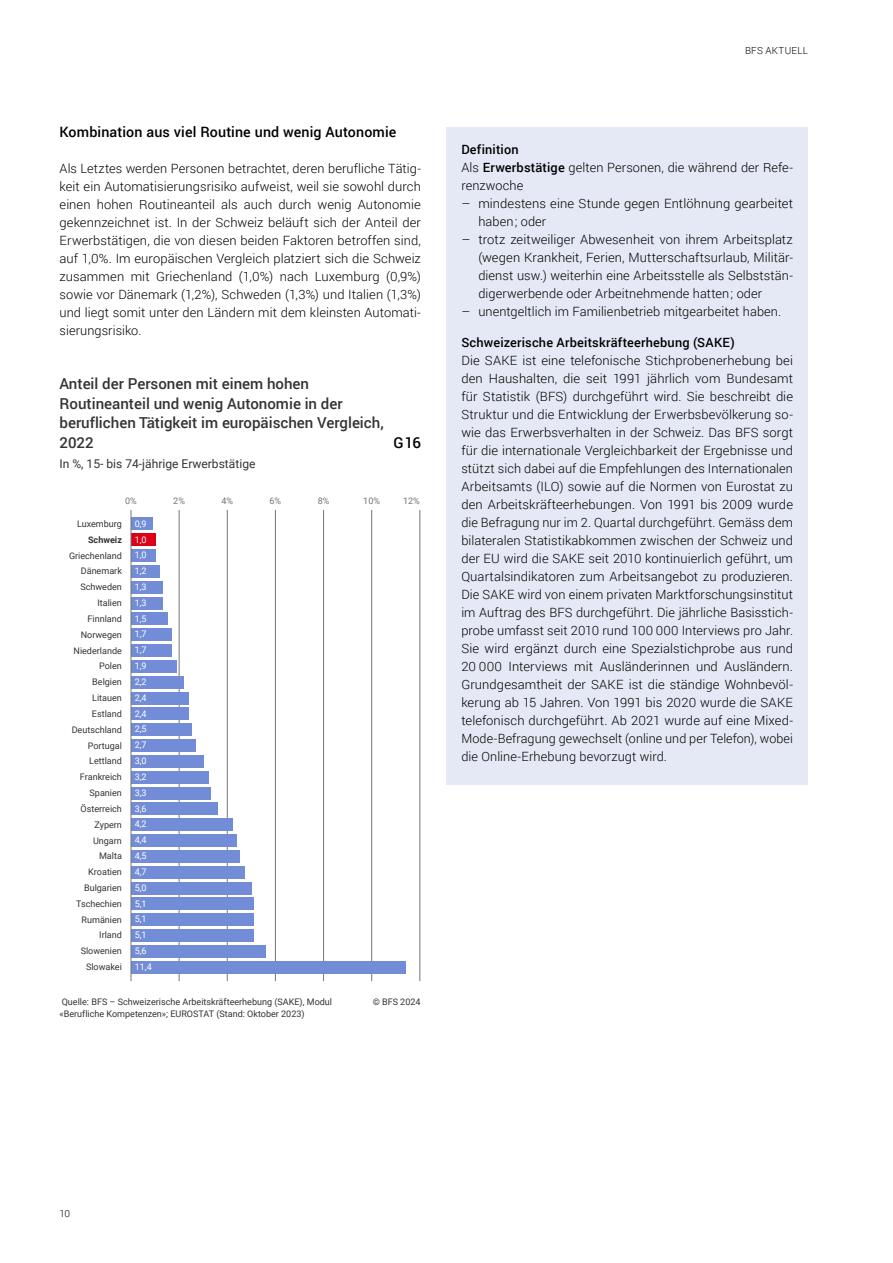
<style>
.page{position:relative;width:893px;height:1263px;background:#fff}
.page>*{position:absolute;margin:0;border:0;box-sizing:border-box;transform-origin:0 0}
.t1{font:500 15.15px/19.6px "Roboto";color:#333}
.Grafik-Nummerierung{font:500 15.15px "Roboto";color:#000}
.Untertitel_2_fett{font:500 14.25px "Roboto";letter-spacing:.01em;color:#000}
.Kasten_Grundtext{font:300 12.75px/18px "Roboto";letter-spacing:.01em;color:#000}
.Grundtext_D{font:300 12.75px/18px "Roboto";letter-spacing:.005em;color:#000;text-align:justify}
.Kasten_Titel{font:500 12.75px "Roboto";letter-spacing:.015em;color:#000}
.t2{font:12px "Roboto";color:#333}
.t3{font:300 9.75px "Roboto";letter-spacing:.025em;color:#000}
.t4{font:9px/15.9px "Roboto";color:#333;text-align:right}
.t5{font:9px/15.9px "Roboto";color:#fff}
.t6{font:9px "Roboto";color:#757575}
.s1{font-weight:700}
.s2{font-weight:500}
</style>
<div class="page">
<hr style="left:179px;top:510px;width:1px;height:471px;background:#757575">
<hr style="left:227px;top:510px;width:1px;height:471px;background:#757575">
<hr style="left:275px;top:510px;width:1px;height:471px;background:#757575">
<hr style="left:323px;top:510px;width:1px;height:471px;background:#757575">
<hr style="left:371px;top:510px;width:1px;height:471px;background:#757575">
<hr style="left:419px;top:510px;width:1px;height:471px;background:#757575">
<div style="left:131px;top:517px;width:22px;height:13px;background:#728cd7"></div>
<div style="left:131px;top:533px;width:24px;height:13px;background:#dc0018"></div>
<div style="left:131px;top:549px;width:24px;height:13px;background:#728cd7"></div>
<div style="left:131px;top:565px;width:29px;height:13px;background:#728cd7"></div>
<div style="left:131px;top:581px;width:31px;height:13px;background:#728cd7"></div>
<div style="left:131px;top:597px;width:31px;height:12px;background:#728cd7"></div>
<div style="left:131px;top:612px;width:36px;height:13px;background:#728cd7"></div>
<div style="left:131px;top:628px;width:41px;height:13px;background:#728cd7"></div>
<div style="left:131px;top:644px;width:41px;height:13px;background:#728cd7"></div>
<div style="left:131px;top:660px;width:46px;height:13px;background:#728cd7"></div>
<div style="left:131px;top:676px;width:53px;height:13px;background:#728cd7"></div>
<div style="left:131px;top:692px;width:58px;height:12px;background:#728cd7"></div>
<div style="left:131px;top:707px;width:58px;height:13px;background:#728cd7"></div>
<div style="left:131px;top:723px;width:60px;height:13px;background:#728cd7"></div>
<div style="left:131px;top:739px;width:65px;height:13px;background:#728cd7"></div>
<div style="left:131px;top:755px;width:72px;height:13px;background:#728cd7"></div>
<div style="left:131px;top:771px;width:77px;height:13px;background:#728cd7"></div>
<div style="left:131px;top:787px;width:79px;height:12px;background:#728cd7"></div>
<div style="left:131px;top:802px;width:87px;height:13px;background:#728cd7"></div>
<div style="left:131px;top:818px;width:101px;height:13px;background:#728cd7"></div>
<div style="left:131px;top:834px;width:106px;height:13px;background:#728cd7"></div>
<div style="left:131px;top:850px;width:108px;height:13px;background:#728cd7"></div>
<div style="left:131px;top:866px;width:113px;height:13px;background:#728cd7"></div>
<div style="left:131px;top:882px;width:120px;height:12px;background:#728cd7"></div>
<div style="left:131px;top:897px;width:123px;height:13px;background:#728cd7"></div>
<div style="left:131px;top:913px;width:123px;height:13px;background:#728cd7"></div>
<div style="left:131px;top:929px;width:123px;height:13px;background:#728cd7"></div>
<div style="left:131px;top:945px;width:135px;height:13px;background:#728cd7"></div>
<div style="left:131px;top:961px;width:274px;height:12px;background:#728cd7"></div>
<hr style="left:131px;top:510px;width:1px;height:471px;background:#757575">
<div style="left:446px;top:128px;width:362px;height:657px;background:#e4e9f5"></div>
<h4 class="Untertitel_2_fett" style="left:60px;top:122px;width:338px">Kombination aus viel Routine und wenig Autonomie</h4>
<p class="Grundtext_D" style="left:60px;top:159px;width:363px">Als Letztes werden Personen betrachtet, deren berufliche Tätig&shy;keit ein Automatisierungsrisiko aufweist, weil sie sowohl durch einen hohen Routineanteil als auch durch wenig Autonomie gekennzeichnet ist. In der Schweiz beläuft sich der Anteil der Erwerbstätigen, die von diesen beiden Faktoren betroffen sind, auf 1,0%. Im europäischen Vergleich platziert sich die Schweiz zusammen mit Griechenland (1,0%) nach Luxemburg (0,9%) sowie vor Dänemark (1,2%), Schweden (1,3%) und Italien (1,3%) und liegt somit unter den Ländern mit dem kleinsten Automati&shy;sierungsrisiko.</p>
<p class="t1" style="left:60px;top:373px;width:326px">Anteil der Personen mit einem hohen Routineanteil und wenig Autonomie in der beruflichen Tätigkeit im europäischen Vergleich, 2022</p>
<p class="t2" style="left:60px;top:456px;width:197px">In %, 15- bis 74-jährige Erwerbstätige</p>
<p class="Grafik-Nummerierung" style="left:393px;top:431px;width:29px">G16</p>
<p class="t6" style="left:125px;top:494px;width:13px">0%</p>
<p class="t6" style="left:173px;top:494px;width:13px">2%</p>
<p class="t6" style="left:221px;top:494px;width:13px">4%</p>
<p class="t6" style="left:270px;top:494px;width:13px">6%</p>
<p class="t6" style="left:318px;top:494px;width:13px">8%</p>
<p class="t6" style="left:363px;top:494px;width:18px">10%</p>
<p class="t6" style="left:403px;top:494px;width:18px">12%</p>
<p class="t5" style="left:135px;top:515px;width:19px">0,9<br>1,0<br>1,0<br>1,2<br>1,3<br>1,3<br>1,5<br>1,7<br>1,7<br>1,9<br>2,2<br>2,4<br>2,4<br>2,5<br>2,7<br>3,0<br>3,2<br>3,3<br>3,6<br>4,2<br>4,4<br>4,5<br>4,7<br>5,0<br>5,1<br>5,1<br>5,1<br>5,6<br>11,4</p>
<p class="t4" style="left:60px;top:996px;width:274px;line-height:12px;text-align:left">Quelle: BFS – Schweizerische Arbeitskräfteerhebung (SAKE), Modul «Berufliche Kompetenzen»; EUROSTAT (Stand: Oktober 2023)</p>
<p class="t4" style="left:373px;top:994px;width:49px">© BFS 2024</p>
<p class="t4" style="left:69px;top:515px;width:54px">Luxemburg<br><span class="s1">Schweiz<br></span>Griechenland<br>Dänemark<br>Schweden<br>Italien<br>Finnland<br>Norwegen<br>Niederlande<br>Polen<br>Belgien<br>Litauen<br>Estland<br>Deutschland<br>Portugal<br>Lettland<br>Frankreich<br>Spanien<br>Österreich<br>Zypern<br>Ungarn<br>Malta<br>Kroatien<br>Bulgarien<br>Tschechien<br>Rumänien<br>Irland<br>Slowenien<br>Slowakei</p>
<p class="t3" style="left:745px;top:43px;width:64px">BFS AKTUELL</p>
<h5 class="Kasten_Titel" style="left:461px;top:140px;width:59px">Definition</h5>
<p class="Kasten_Grundtext" style="left:461px;top:158px;width:333px">Als <span class="s2">Erwerbstätige</span> gelten Personen, die während der Refe&shy;renzwoche</p>
<p class="Kasten_Grundtext" style="left:478px;top:194px;width:316px;text-indent:-17px">– mindestens eine Stunde gegen Entlöhnung gearbeitet haben; oder</p>
<p class="Kasten_Grundtext" style="left:478px;top:230px;width:316px;text-align:justify;text-indent:-17px">– trotz zeitweiliger Abwesenheit von ihrem Arbeitsplatz (wegen Krankheit, Ferien, Mutterschaftsurlaub, Militär&shy;dienst usw.) weiterhin eine Arbeitsstelle als Selbststän&shy;digerwerbende oder Arbeitnehmende hatten; oder</p>
<p class="Kasten_Grundtext" style="left:461px;top:302px;width:321px">– unentgeltlich im Familienbetrieb mitgearbeitet haben.</p>
<h5 class="Kasten_Titel" style="left:461px;top:333px;width:275px">Schweizerische Arbeitskräfteerhebung (SAKE)</h5>
<p class="Kasten_Grundtext" style="left:461px;top:351px;width:333px;text-align:justify">Die SAKE ist eine telefonische Stichprobenerhebung bei den Haushalten, die seit 1991 jährlich vom Bundesamt für Statistik (BFS) durchgeführt wird. Sie beschreibt die Struktur und die Entwicklung der Erwerbsbevölkerung so&shy;wie das Erwerbsverhalten in der Schweiz. Das BFS sorgt für die internationale Vergleichbarkeit der Ergebnisse und stützt sich dabei auf die Empfehlungen des Internationalen Arbeitsamts (ILO) sowie auf die Normen von Eurostat zu den Arbeitskräfteerhebungen. Von 1991 bis 2009 wurde die Befragung nur im 2. Quartal durchgeführt. Gemäss dem bilateralen Statistikabkommen zwischen der Schweiz und der EU wird die SAKE seit 2010 kontinuierlich geführt, um Quartalsindikatoren zum Arbeitsangebot zu produzieren.<br>Die SAKE wird von einem privaten Marktforschungsinstitut im Auftrag des BFS durchgeführt. Die jährliche Basisstich&shy;probe umfasst seit 2010 rund 100 000 Interviews pro Jahr.<br>Sie wird ergänzt durch eine Spezialstichprobe aus rund 20 000 Interviews mit Ausländerinnen und Ausländern.<br>Grundgesamtheit der SAKE ist die ständige Wohnbevöl&shy;kerung ab 15 Jahren. Von 1991 bis 2020 wurde die SAKE telefonisch durchgeführt. Ab 2021 wurde auf eine Mixed-Mode-Befragung gewechselt (online und per Telefon), wobei die Online-Erhebung bevorzugt wird.</p>
<p class="t3" style="left:60px;top:1207px;width:12px">10</p>
</div>
